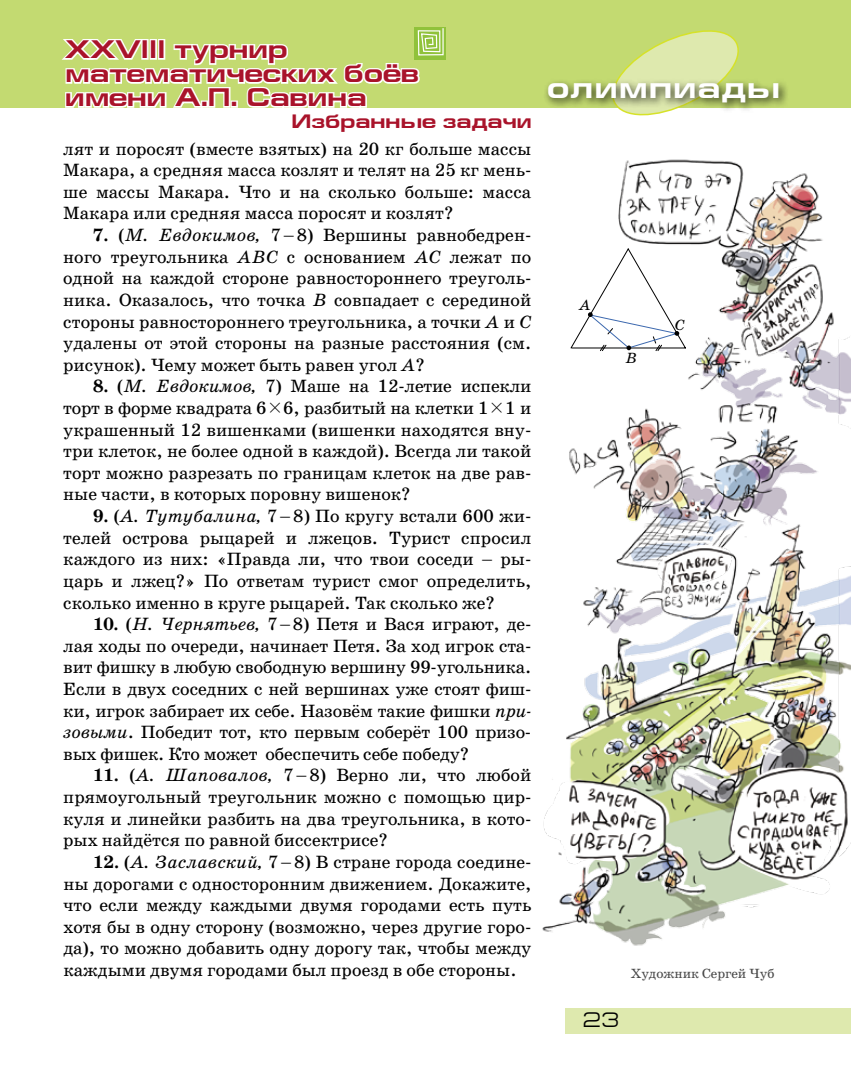
<style>
.page{position:relative;width:851px;height:1085px;background:#fff}
.page>*{position:absolute;margin:0;border:0;box-sizing:border-box;transform-origin:0 0}
.t1{font:700 30px "Europe Ext";letter-spacing:.04em;color:#fff}
.t2{font:700 25.5px/24px "Europe Ext";color:#a9132a}
.t3{font:21px "Europe Ext";color:#000}
.t4{font:700 19.5px "Europe Ext";color:#a9132a}
.t5{font:18px/21.6px "School";color:#000;text-align:justify}
.t6{font:italic 15px "School";color:#000}
.t7{font:13.5px "School";color:#484848}
.s1{font-weight:700}
.s2{font-style:italic}
.s3{font-family:"Math Font 1"}
</style>
<div class="page">
<img style="left:542px;top:159px;width:308px;height:787px">
<div style="left:566px;top:1008px;width:284px;height:25px;background:#dee9ae"></div>
<div style="left:0;top:0;width:850px;height:107px;background:#c3da71"></div>
<div style="left:414px;top:27px;width:32px;height:32px;background:#90c23b"></div>
<svg style="left:58px;top:28px;width:386px;height:80px"></svg>
<svg style="left:617px;top:30px;width:122px;height:86px"></svg>
<div style="left:543px;top:79px;width:246px;height:35px;background:#000;opacity:.75"></div>
<svg style="left:569px;top:247px;width:117px;height:104px"></svg>
<h2 class="t2" style="left:65px;top:38px;width:355px">XXVIII турнир математических боёв имени А.П. Савина</h2>
<p class="t4" style="left:291px;top:110px;width:242px">Избранные задачи</p>
<p class="t5" style="left:63px;top:138px;width:469px">лят и поросят (вместе взятых) на 20 кг больше массы Макара, а средняя масса козлят и телят на 25 кг мень&shy;ше массы Макара. Что и на сколько больше: масса Макара или средняя масса поросят и козлят?</p>
<p class="t5" style="left:63px;top:224px;width:469px;text-indent:30px"><span class="s1">7.</span> (<span class="s2">М. Евдокимов,</span> 7–8) Вершины равнобедрен&shy;ного треугольника <span class="s2">ABC</span> с основанием <span class="s2">AC</span> лежат по одной на каждой стороне равностороннего треуголь&shy;ника. Оказалось, что точка <span class="s2">B</span> совпадает с серединой стороны равностороннего треугольника, а точки <span class="s2">A</span> и <span class="s2">C </span>удалены от этой стороны на разные расстояния (см. рисунок). Чему может быть равен угол <span class="s2">A</span>?</p>
<p class="t5" style="left:63px;top:375px;width:469px;text-indent:30px"><span class="s1">8.</span> (<span class="s2">М. Евдокимов,</span> 7) Маше на 12-летие испекли торт в форме квадрата 6<span class="s3">×</span>6, разбитый на клетки 1<span class="s3">×</span>1 и украшенный 12 вишенками (вишенки находятся вну&shy;три клеток, не более одной в каждой). Всегда ли такой торт можно разрезать по границам клеток на две рав&shy;ные части, в которых поровну вишенок?</p>
<p class="t5" style="left:63px;top:505px;width:469px;text-indent:30px"><span class="s1">9.</span> (<span class="s2">А. Тутубалина,</span> 7–8) По кругу встали 600 жи&shy;телей острова рыцарей и лжецов. Турист спросил каждого из них: «Правда ли, что твои соседи – ры&shy;царь и лжец?» По ответам турист смог определить, сколько именно в круге рыцарей. Так сколько же?</p>
<p class="t5" style="left:63px;top:613px;width:469px;text-indent:30px"><span class="s1">10.</span> (<span class="s2">Н. Чернятьев,</span> 7–8) Петя и Вася играют, де&shy;лая ходы по очереди, начинает Петя. За ход игрок ста&shy;вит фишку в любую свободную вершину 99-угольника.<br>Если в двух соседних с ней вершинах уже стоят фиш&shy;ки, игрок забирает их себе. Назовём такие фишки <span class="s2">при&shy;зовыми</span>. Победит тот, кто первым соберёт 100 призо&shy;вых фишек. Кто может обеспечить себе победу?</p>
<p class="t5" style="left:63px;top:764px;width:469px;text-indent:30px"><span class="s1">11.</span> (<span class="s2">А. Шаповалов,</span> 7–8) Верно ли, что любой прямоугольный треугольник можно с помощью цир&shy;куля и линейки разбить на два треугольника, в кото&shy;рых найдётся по равной биссектрисе?</p>
<p class="t5" style="left:63px;top:851px;width:469px;text-indent:30px"><span class="s1">12.</span> (<span class="s2">А. Заславский,</span> 7–8) В стране города соедине&shy;ны дорогами с односторонним движением. Докажите, что если между каждыми двумя городами есть путь хотя бы в одну сторону (возможно, через другие горо&shy;да), то можно добавить одну дорогу так, чтобы между каждыми двумя городами был проезд в обе стороны.</p>
<h1 class="t1" style="left:546px;top:71px;width:235px">олимпиады</h1>
<p class="t6" style="left:579px;top:296px;width:13px">А</p>
<p class="t6" style="left:625px;top:349px;width:13px">В</p>
<p class="t6" style="left:674px;top:316px;width:12px">С</p>
<p class="t7" style="left:630px;top:965px;width:145px">Художник Сергей Чуб</p>
<p class="t3" style="left:583px;top:1008px;width:38px">23</p>
</div>
